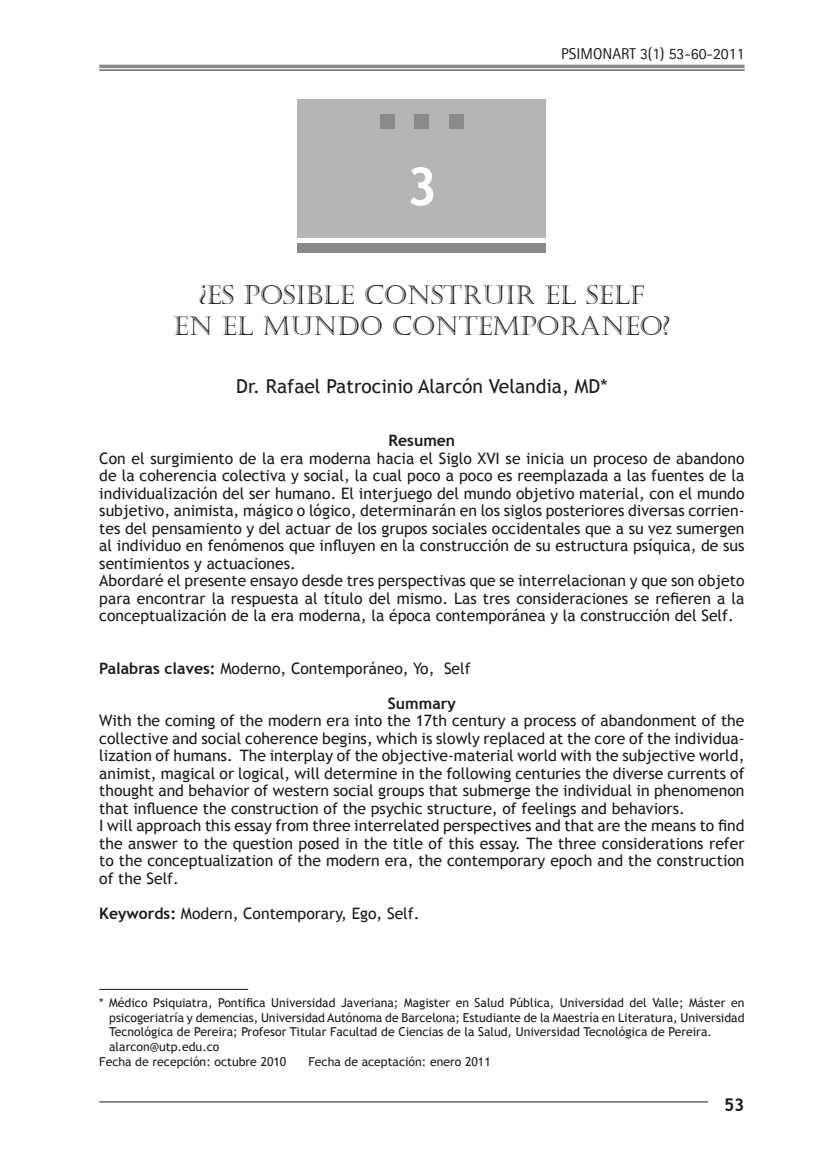
<style>
.page{position:relative;width:819px;height:1166px;background:#fff}
.page>*{position:absolute;margin:0;border:0;box-sizing:border-box;transform-origin:0 0}
.t1{font:700 52.5px "Trebuchet MS";color:#fff}
.t2{font:26.25px/31.5px "Castellar";color:#1a1a1a;text-align:center}
.t3{font:19.25px "Trebuchet MS";color:#1a1a1a}
.t4{font:700 17.5px "Trebuchet MS";color:#1a1a1a}
.t5{font:15.75px/17.5px "Trebuchet MS";color:#1a1a1a}
.t6{font:15.75px "Agfa Rotis Sans Serif";color:#1a1a1a}
.t7{font:700 15.75px "Trebuchet MS";color:#1a1a1a}
.t8{font:12.25px "Trebuchet MS";color:#1a1a1a}
.s1{font-weight:700}
</style>
<div class="page">
<hr style="left:99px;top:65px;width:645px;height:3px;background:#898b8b">
<hr style="left:99px;top:1101px;width:609px;height:1px;background:#1a1a1a">
<hr style="left:99px;top:70px;width:645px;height:1px;background:#1a1a1a">
<div style="left:298px;top:99px;width:248px;height:139px;background:#b3b6b5"></div>
<div style="left:298px;top:243px;width:248px;height:10px;background:#898b8b"></div>
<div style="left:379px;top:114px;width:15px;height:15px;background:#898b8b"></div>
<div style="left:414px;top:114px;width:15px;height:15px;background:#898b8b"></div>
<div style="left:449px;top:114px;width:15px;height:15px;background:#898b8b"></div>
<hr style="left:99px;top:989px;width:149px;height:1px;background:#1a1a1a">
<h1 class="t1" style="left:406px;top:156px;width:32px">3</h1>
<p class="t6" style="left:561px;top:44px;width:185px">PSIMONART 3(1) 53-60-2011</p>
<h2 class="t2" style="left:174px;top:280px;width:498px">¿ES POSIBLE CONSTRUIR EL SELF<br>EN EL MUNDO CONTEMPORANEO?</h2>
<p class="t3" style="left:236px;top:375px;width:372px">Dr. Rafael Patrocinio Alarcón Velandia, MD*</p>
<p class="t7" style="left:388px;top:431px;width:68px">Resumen</p>
<p class="t5" style="left:99px;top:449px;width:646px">Con el surgimiento de la era moderna hacia el Siglo XVI se inicia un proceso de abandono de la coherencia colectiva y social, la cual poco a poco es reemplazada a las fuentes de la individualización del ser humano. El interjuego del mundo objetivo material, con el mundo subjetivo, animista, mágico o lógico, determinarán en los siglos posteriores diversas corrien&shy;tes del pensamiento y del actuar de los grupos sociales occidentales que a su vez sumergen al individuo en fenómenos que influyen en la construcción de su estructura psíquica, de sus sentimientos y actuaciones.<br>Abordaré el presente ensayo desde tres perspectivas que se interrelacionan y que son objeto para encontrar la respuesta al título del mismo. Las tres consideraciones se refieren a la conceptualización de la era moderna, la época contemporánea y la construcción del Self.</p>
<p class="t5" style="left:99px;top:659px;width:373px"><span class="s1">Palabras claves:</span> Moderno, Contemporáneo, Yo, Self</p>
<p class="t7" style="left:388px;top:694px;width:69px">Summary</p>
<p class="t5" style="left:99px;top:712px;width:646px">With the coming of the modern era into the 17th century a process of abandonment of the collective and social coherence begins, which is slowly replaced at the core of the individua&shy;lization of humans. The interplay of the objective-material world with the subjective world, animist, magical or logical, will determine in the following centuries the diverse currents of thought and behavior of western social groups that submerge the individual in phenomenon that influence the construction of the psychic structure, of feelings and behaviors.<br>I will approach this essay from three interrelated perspectives and that are the means to find the answer to the question posed in the title of this essay. The three considerations refer to the conceptualization of the modern era, the contemporary epoch and the construction of the Self.</p>
<p class="t5" style="left:99px;top:904px;width:322px"><span class="s1">Keywords:</span> Modern, Contemporary, Ego, Self.</p>
<p class="t8" style="left:99px;top:995px;width:646px">* Médico Psiquiatra, Pontifica Universidad Javeriana; Magister en Salud Pública, Universidad del Valle; Máster en</p>
<p class="t8" style="left:109px;top:1010px;width:636px">psicogeriatría y demencias, Universidad Autónoma de Barcelona; Estudiante de la Maestría en Literatura, Universidad</p>
<p class="t8" style="left:109px;top:1025px;width:604px">Tecnológica de Pereira; Profesor Titular Facultad de Ciencias de la Salud, Universidad Tecnológica de Pereira.</p>
<p class="t8" style="left:109px;top:1039px;width:112px">alarcon@utp.edu.co</p>
<p class="t8" style="left:99px;top:1054px;width:188px">Fecha de recepción: octubre 2010</p>
<p class="t8" style="left:308px;top:1054px;width:184px">Fecha de aceptación: enero 2011</p>
<p class="t4" style="left:724px;top:1095px;width:22px">53</p>
</div>
